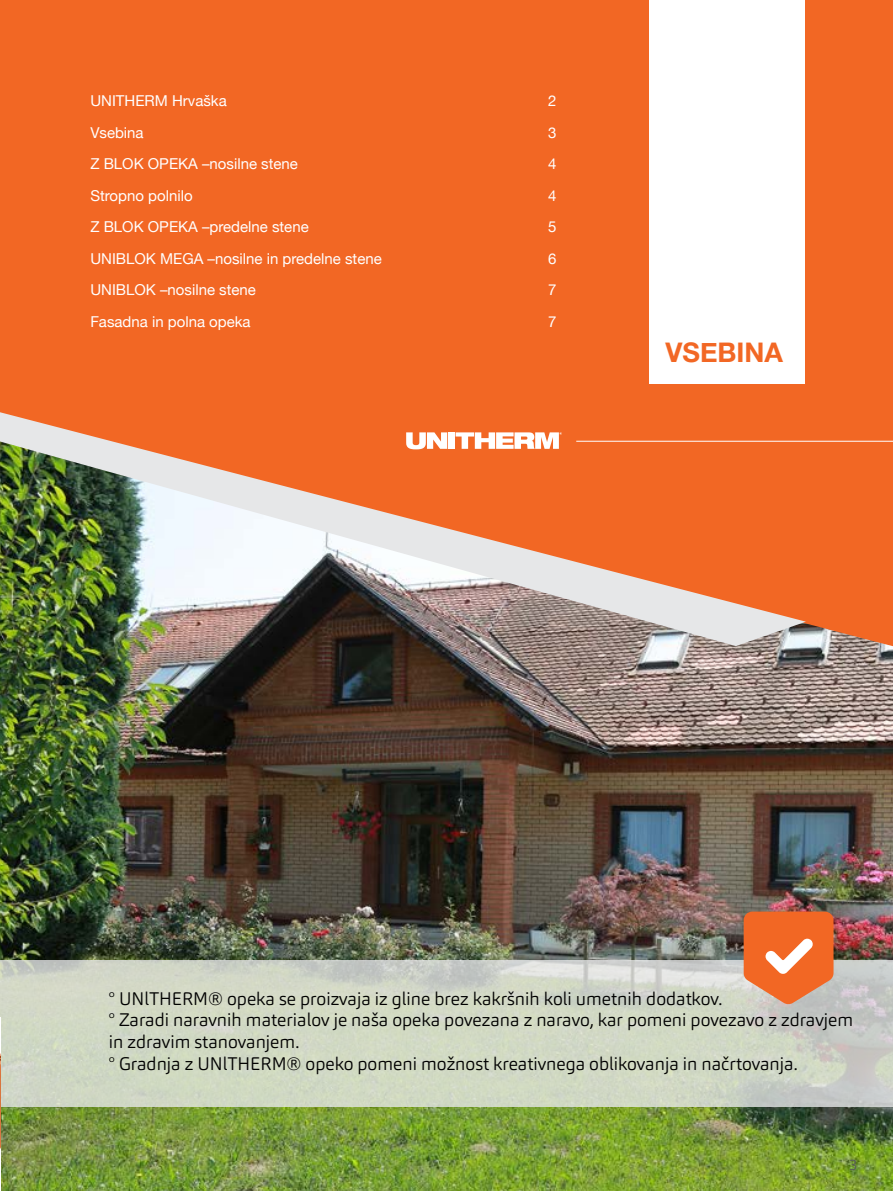
<style>
.page{position:relative;width:893px;height:1191px;background:#fff}
.page>*{position:absolute;margin:0;border:0;box-sizing:border-box;transform-origin:0 0}
.t1{font:700 27px "Helvetica Neue";color:#f26724}
.t2{font:300 18px/21.6px "Carnas";color:#000}
.t3{font:15px/31.5px "Helvetica Neue";color:#fff;text-align:justify}
.t4{font:300 15px "Carnas";color:#58595b}
</style>
<div class="page">
<img style="left:0;top:646px;width:893px;height:545px">
<svg style="left:0;top:960px;width:893px;height:147px;fill:#d1d8c4"></svg>
<svg style="left:806px;top:517px;width:87px;height:129px;fill:#f26724"></svg>
<img style="left:0;top:517px;width:806px;height:129px">
<div style="left:0;top:0;width:893px;height:517px;background:#f26724"></div>
<svg style="left:744px;top:911px;width:89px;height:93px"></svg>
<img style="left:0;top:1017px;width:1px;height:174px">
<div style="left:448px;top:432px;width:7px;height:17px;background:#fff"></div>
<svg style="left:406px;top:432px;width:41px;height:17px"></svg>
<svg style="left:456px;top:432px;width:106px;height:17px"></svg>
<div style="left:649px;top:0;width:156px;height:383px;background:#fff"></div>
<hr style="left:576px;top:441px;width:317px;height:1px;background:#fff">
<p class="t3" style="left:90px;top:85px;width:293px;text-align:left">UNITHERM Hrvaška<br>Vsebina<br>Z BLOK OPEKA –nosilne stene<br>Stropno polnilo<br>Z BLOK OPEKA –predelne stene<br>UNIBLOK MEGA –nosilne in predelne stene<br>UNIBLOK –nosilne stene<br>Fasadna in polna opeka</p>
<p class="t3" style="left:548px;top:85px;width:10px">2<br>3<br>4<br>4<br>5<br>6<br>7<br>7</p>
<h1 class="t1" style="left:666px;top:336px;width:119px">VSEBINA</h1>
<p class="t2" style="left:109px;top:987px;width:746px">° UNlTHERM® opeka se proizvaja iz gline brez kakršnih koli umetnih dodatkov.<br>° Zaradi naravnih materialov je naša opeka povezana z naravo, kar pomeni povezavo z zdravjem in zdravim stanovanjem.<br>° Gradnja z UNlTHERM® opeko pomeni možnost kreativnega oblikovanja in načrtovanja.</p>
<p class="t4" style="left:849px;top:1154px;width:10px">3</p>
</div>
